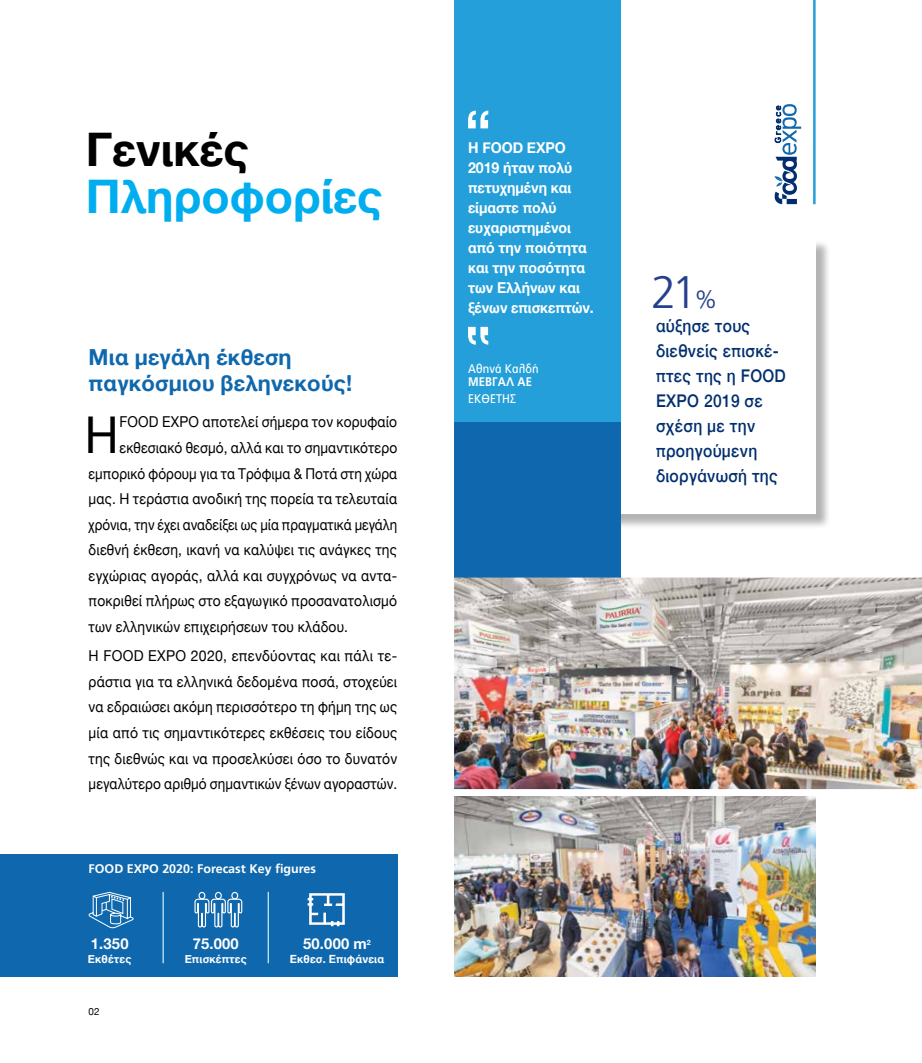
<style>
.page{position:relative;width:922px;height:1063px;background:#fff}
.page>*{position:absolute;margin:0;border:0;box-sizing:border-box;transform-origin:0 0}
.t1{font:50.75px "Helvetica Neue";color:#000;scale:.92 1}
.t2{font:700 46.25px "Helvetica Neue";color:#00aeef}
.t3{font:700 46.25px "Helvetica Neue";color:#000}
.t4{font:300 45.62px "PF Catalog";color:#25408f}
.t5{font:700 22px/26.2px "Helvetica Neue";letter-spacing:.01em;color:#0f68ad}
.t6{font:500 17.5px/25px "Helvetica Neue";letter-spacing:.02em;color:#002e6e;scale:.89 1}
.t7{font:15px/25.6px "Helvetica Neue";letter-spacing:.015em;color:#000;text-align:justify;scale:.94 1}
.t8{font:15px "Helvetica Neue";letter-spacing:.015em;color:#000;scale:.92 1}
.t9{font:700 15px/20px "Helvetica Neue";letter-spacing:-.005em;color:#fff;scale:.95 1}
.t10{font:15px "Helvetica Neue";letter-spacing:.015em;color:#000;scale:.91 1}
.t11{font:15px "Helvetica Neue";letter-spacing:.015em;color:#000;scale:.9 1}
.t12{font:15px "Helvetica Neue";letter-spacing:.015em;color:#000;scale:.93 1}
.t13{font:700 15px "Helvetica Neue";letter-spacing:-.005em;color:#fff}
.t14{font:700 12.5px "PF Catalog";color:#fff}
.t15{font:12.5px "PF Catalog";letter-spacing:.01em;color:#fff;scale:.9 1}
.t16{font:700 12.5px "PF Catalog";color:#fff;scale:.9 1}
.t17{font:700 11.25px "Helvetica Neue";letter-spacing:.015em;color:#fff}
.t18{font:10px "Helvetica Neue";color:#000}
.s1{font-size:25px}
</style>
<div class="page">
<div style="left:606px;top:239px;width:225px;height:291px;background:#000;opacity:.3"></div>
<div style="left:604px;top:237px;width:211px;height:277px;background:#fff"></div>
<div style="left:454px;top:421px;width:166px;height:157px;background:#0f68ad"></div>
<div style="left:454px;top:0;width:166px;height:422px;background:#249fda"></div>
<svg style="left:468px;top:111px;width:20px;height:17px"></svg>
<svg style="left:468px;top:327px;width:20px;height:18px"></svg>
<img style="left:454px;top:578px;width:467px;height:211px">
<img style="left:454px;top:796px;width:361px;height:181px">
<div style="left:0;top:855px;width:397px;height:122px;background:#0f68ad"></div>
<hr style="left:162px;top:892px;width:2px;height:71px;background:#c8ebfb">
<hr style="left:267px;top:892px;width:2px;height:71px;background:#c8ebfb">
<svg style="left:88px;top:891px;width:46px;height:38px"></svg>
<div style="left:198px;top:892px;width:7px;height:7px;border:1px solid #fff;border-radius:50%"></div>
<div style="left:231px;top:892px;width:7px;height:7px;border:1px solid #fff;border-radius:50%"></div>
<svg style="left:194px;top:898px;width:49px;height:30px"></svg>
<div style="left:215px;top:892px;width:7px;height:7px;border:1px solid #fff;border-radius:50%"></div>
<svg style="left:307px;top:893px;width:38px;height:33px"></svg>
<hr style="left:812px;top:0;width:3px;height:204px;background:#249fda">
<svg style="left:774px;top:104px;width:27px;height:100px"></svg>
<h2 class="t3" style="left:86px;top:113px;width:164px">Γενικές</h2>
<h2 class="t2" style="left:86px;top:160px;width:298px">Πληροφορίες</h2>
<h3 class="t5" style="left:89px;top:345px;width:265px">Μια μεγάλη έκθεση παγκόσμιου βεληνεκούς!</h3>
<h1 class="t1" style="left:85px;top:398px;width:38px">Η</h1>
<p class="t8" style="left:119px;top:411px;width:303px">FOOD EXPO αποτελεί σήμερα τον κορυφαίο</p>
<p class="t10" style="left:119px;top:437px;width:306px">εκθεσιακό θεσμό, αλλά και το σημαντικότερο</p>
<p class="t10" style="left:89px;top:462px;width:340px">εμπορικό φόρουμ για τα Τρόφιμα &amp; Ποτά στη χώρα</p>
<p class="t8" style="left:89px;top:488px;width:337px">μας. Η τεράστια ανοδική της πορεία τα τελευταία</p>
<p class="t11" style="left:89px;top:514px;width:344px">χρόνια, την έχει αναδείξει ως μία πραγματικά μεγάλη</p>
<p class="t8" style="left:89px;top:539px;width:336px">διεθνή έκθεση, ικανή να καλύψει τις ανάγκες της</p>
<p class="t12" style="left:89px;top:565px;width:333px">εγχώριας αγοράς, αλλά και συγχρόνως να αντα-</p>
<p class="t8" style="left:89px;top:590px;width:336px">ποκριθεί πλήρως στο εξαγωγικό προσανατολισμό</p>
<p class="t8" style="left:89px;top:616px;width:283px">των ελληνικών επιχειρήσεων του κλάδου.</p>
<p class="t7" style="left:89px;top:644px;width:330px">Η FOOD EXPO 2020, επενδύοντας και πάλι τε&shy;ράστια για τα ελληνικά δεδομένα ποσά, στοχεύει να εδραιώσει ακόμη περισσότερο τη φήμη της ως μία από τις σημαντικότερες εκθέσεις του είδους της διεθνώς και να προσελκύσει όσο το δυνατόν μεγαλύτερο αριθμό σημαντικών ξένων αγοραστών.</p>
<p class="t14" style="left:89px;top:861px;width:229px">FOOD EXPO 2020: Forecast Key figures</p>
<p class="t13" style="left:91px;top:932px;width:39px">1.350</p>
<p class="t17" style="left:88px;top:950px;width:45px">Eκθέτες</p>
<p class="t18" style="left:89px;top:1005px;width:13px">02</p>
<p class="t13" style="left:193px;top:932px;width:48px">75.000</p>
<p class="t17" style="left:185px;top:950px;width:64px">Eπισκέπτες</p>
<p class="t13" style="left:303px;top:932px;width:69px">50.000 m<sup>2</sup></p>
<p class="t17" style="left:290px;top:950px;width:96px">Εκθεσ. Επιφάνεια</p>
<p class="t9" style="left:468px;top:138px;width:134px">Η FOOD EXPO<br>2019 ήταν πολύ πετυχημένη και είμαστε πολύ ευχαριστημένοι από την ποιότητα και την ποσότητα των Ελλήνων και ξένων επισκεπτών.</p>
<p class="t15" style="left:468px;top:361px;width:80px">Αθηνά Καλδή</p>
<p class="t16" style="left:468px;top:375px;width:72px">ΜΕΒΓΑΛ AE</p>
<p class="t15" style="left:468px;top:392px;width:55px">ΕΚΘΕΤΗΣ</p>
<h3 class="t4" style="left:651px;top:267px;width:67px">21<span class="s1">%</span></h3>
<p class="t6" style="left:656px;top:312px;width:147px">αύξησε τους διεθνείς επισκέ&shy;πτες της η FOOD<br>EXPO 2019 σε σχέση με την προηγούμενη διοργάνωσή της</p>
</div>
